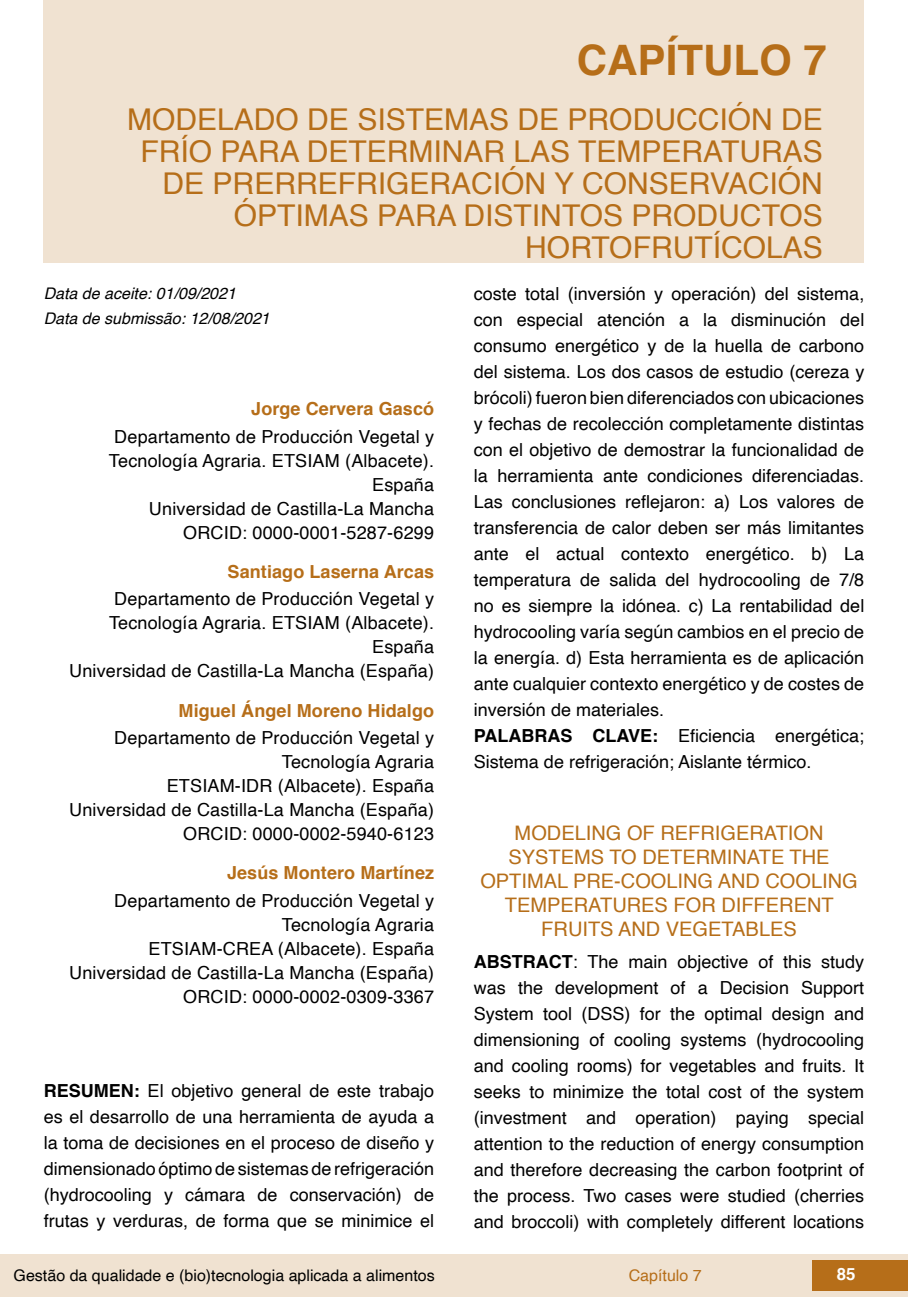
<style>
.page{position:relative;width:908px;height:1304px;background:#fff}
.page>*{position:absolute;margin:0;border:0;box-sizing:border-box;transform-origin:0 0}
.t1{font:700 42px "Helvetica";color:#b66e19}
.t2{font:30px/32px "Helvetica";color:#b66e19;text-align:right}
.t3{font:20px/24px "Helvetica";color:#b66e19;text-align:center}
.t4{font:18px/26px "Helvetica";color:#000;text-align:right}
.t5{font:700 18px "Helvetica";letter-spacing:.005em;color:#b66e19}
.t6{font:700 16.8px "Helvetica";color:#fff}
.t7{font:16px "Helvetica";color:#000}
.t8{font:italic 16px "Helvetica";color:#000}
.t9{font:16px "Helvetica";color:#b66e19}
.s1{font-weight:700}
</style>
<div class="page">
<div style="left:0;top:1254px;width:906px;height:43px;background:#f0e2d1"></div>
<div style="left:812px;top:1261px;width:95px;height:30px;background:#b66e19"></div>
<div style="left:44px;top:0;width:819px;height:263px;background:#f0e2d1"></div>
<h1 class="t1" style="left:576px;top:26px;width:251px">CAPÍTULO 7</h1>
<h2 class="t2" style="left:127px;top:104px;width:697px">MODELADO DE SISTEMAS DE PRODUCCIÓN DE FRÍO PARA DETERMINAR LAS TEMPERATURAS DE PRERREFRIGERACIÓN Y CONSERVACIÓN ÓPTIMAS PARA DISTINTOS PRODUCTOS HORTOFRUTÍCOLAS</h2>
<p class="t8" style="left:44px;top:280px;width:194px">Data de aceite: 01/09/2021</p>
<p class="t8" style="left:44px;top:306px;width:227px">Data de submissão: 12/08/2021</p>
<p class="t5" style="left:251px;top:395px;width:184px">Jorge Cervera Gascó</p>
<p class="t4" style="left:109px;top:425px;width:326px;line-height:24px">Departamento de Producción Vegetal y<br>Tecnología Agraria. ETSIAM (Albacete).<br>España<br>Universidad de Castilla-La Mancha<br>ORCID: 0000-0001-5287-6299</p>
<p class="t5" style="left:227px;top:557px;width:208px">Santiago Laserna Arcas</p>
<p class="t4" style="left:69px;top:588px;width:366px;line-height:24px">Departamento de Producción Vegetal y<br>Tecnología Agraria. ETSIAM (Albacete).<br>España<br>Universidad de Castilla-La Mancha (España)</p>
<p class="t5" style="left:178px;top:696px;width:257px">Miguel Ángel Moreno Hidalgo</p>
<p class="t4" style="left:69px;top:726px;width:366px;line-height:24px">Departamento de Producción Vegetal y<br>Tecnología Agraria<br>ETSIAM-IDR (Albacete). España<br>Universidad de Castilla-La Mancha (España)<br>ORCID: 0000-0002-5940-6123</p>
<p class="t5" style="left:227px;top:859px;width:208px">Jesús Montero Martínez</p>
<p class="t4" style="left:69px;top:889px;width:366px;line-height:24px">Departamento de Producción Vegetal y Tecnología Agraria<br>ETSIAM-CREA (Albacete). España Universidad de Castilla-La Mancha (España)<br>ORCID: 0000-0002-0309-3367</p>
<p class="t4" style="left:44px;top:1078px;width:392px;text-align:justify"><span class="s1">RESUMEN:</span> El objetivo general de este trabajo es el desarrollo de una herramienta de ayuda a la toma de decisiones en el proceso de diseño y dimensionado óptimo de sistemas de refrigeración (hydrocooling y cámara de conservación) de frutas y verduras, de forma que se minimice el</p>
<p class="t4" style="left:473px;top:281px;width:392px;text-align:left">coste total (inversión y operación) del sistema, con especial atención a la disminución del consumo energético y de la huella de carbono del sistema. Los dos casos de estudio (cereza y brócoli) fueron bien diferenciados con ubicaciones y fechas de recolección completamente distintas con el objetivo de demostrar la funcionalidad de la herramienta ante condiciones diferenciadas.<br>Las conclusiones reflejaron: a) Los valores de transferencia de calor deben ser más limitantes ante el actual contexto energético. b) La temperatura de salida del hydrocooling de 7/8 no es siempre la idónea. c) La rentabilidad del hydrocooling varía según cambios en el precio de la energía. d) Esta herramienta es de aplicación ante cualquier contexto energético y de costes de inversión de materiales.<br><span class="s1">PALABRAS CLAVE:</span> Eficiencia energética; Sistema de refrigeración; Aislante térmico.</p>
<p class="t3" style="left:480px;top:822px;width:379px">MODELING OF REFRIGERATION<br>SYSTEMS TO DETERMINATE THE<br>OPTIMAL PRE-COOLING AND COOLING<br>TEMPERATURES FOR DIFFERENT<br>FRUITS AND VEGETABLES</p>
<p class="t4" style="left:473px;top:949px;width:392px;text-align:justify"><span class="s1">ABSTRACT</span>: The main objective of this study was the development of a Decision Support System tool (DSS) for the optimal design and dimensioning of cooling systems (hydrocooling and cooling rooms) for vegetables and fruits. It seeks to minimize the total cost of the system (investment and operation) paying special attention to the reduction of energy consumption and therefore decreasing the carbon footprint of the process. Two cases were studied (cherries and broccoli) with completely different locations</p>
<p class="t7" style="left:14px;top:1263px;width:422px">Gestão da qualidade e (bio)tecnologia aplicada a alimentos</p>
<p class="t9" style="left:628px;top:1263px;width:74px">Capítulo 7</p>
<p class="t6" style="left:836px;top:1261px;width:20px">85</p>
</div>
